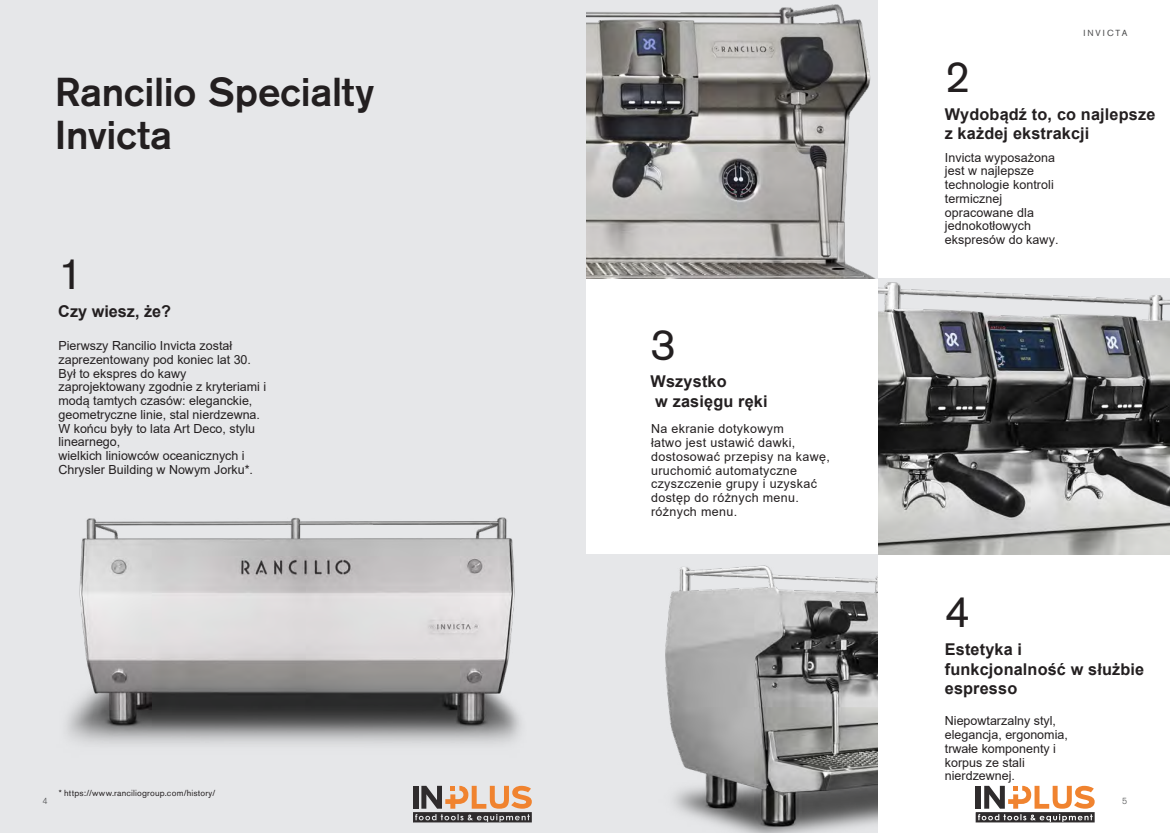
<style>
.page{position:relative;width:1170px;height:833px;background:#fff}
.page>*{position:absolute;margin:0;border:0;box-sizing:border-box;transform-origin:0 0}
.t1{font:43.75px "Akzidenz Grotesk BQ";color:#231f20}
.t2{font:500 40px "Akzidenz Grotesk BQ";letter-spacing:-.005em;color:#231f20}
.sottotitolo{font:700 16.25px/19.5px "Arial";letter-spacing:.01em;color:#231f20}
.testo_corrente{font:700 16.25px/19.5px "Arial";letter-spacing:.01em;color:#231f20}
.testo_corrente-2{font:12.5px/13.8px "Arial";color:#231f20}
.testo_corrente-3{font:12.5px/13.8px "Arial";letter-spacing:.025em;color:#231f20}
.sottotitolo-2{font:12.5px/13.8px "Arial";color:#231f20}
.t3{font:8.75px "Akzidenz Grotesk BQ";letter-spacing:.02em;color:#231f20}
.t4{font:8.75px "Akzidenz Grotesk BQ";letter-spacing:.23em;color:#4b4c4d}
.Details{font:300 8.75px "Akzidenz Grotesk BQ";color:#4b4c4d}
</style>
<div class="page">
<div style="left:585px;top:555px;width:292px;height:278px;background:#e6e7e9"></div>
<img style="left:585px;top:0;width:292px;height:278px">
<img style="left:665px;top:565px;width:212px;height:268px">
<div style="left:0;top:0;width:585px;height:833px;background:#e6e7e9"></div>
<img style="left:67px;top:517px;width:454px;height:227px">
<img style="left:878px;top:278px;width:291px;height:277px">
<svg style="left:413px;top:786px;width:119px;height:36px"></svg>
<svg style="left:975px;top:786px;width:119px;height:36px"></svg>
<p class="t2" style="left:55px;top:67px;width:321px">Rancilio Specialty</p>
<p class="t2" style="left:55px;top:110px;width:119px">Invicta</p>
<p class="t1" style="left:58px;top:247px;width:27px">1</p>
<p class="sottotitolo" style="left:58px;top:301px;width:114px">Czy wiesz, że?</p>
<p class="testo_corrente-2" style="left:58px;top:339px;width:209px">Pierwszy Rancilio Invicta został zaprezentowany pod koniec lat 30.<br>Był to ekspres do kawy zaprojektowany zgodnie z kryteriami i modą tamtych czasów: eleganckie, geometryczne linie, stal nierdzewna.<br>W końcu były to lata Art Deco, stylu linearnego,<br>wielkich liniowców oceanicznych i<br>Chrysler Building w Nowym Jorku*.</p>
<p class="t1" style="left:650px;top:318px;width:27px">3</p>
<p class="testo_corrente" style="left:650px;top:372px;width:118px">Wszystko<br>w zasięgu ręki</p>
<p class="testo_corrente-3" style="left:651px;top:422px;width:180px">Na ekranie dotykowym<br>łatwo jest ustawić dawki, dostosować przepisy na kawę, uruchomić automatyczne czyszczenie grupy i uzyskać dostęp do różnych menu. różnych menu.</p>
<p class="t4" style="left:1083px;top:28px;width:46px">INVICTA</p>
<p class="t1" style="left:944px;top:51px;width:27px">2</p>
<p class="sottotitolo" style="left:944px;top:105px;width:212px">Wydobądź to, co najlepsze z każdej ekstrakcji</p>
<p class="testo_corrente-2" style="left:944px;top:150px;width:115px">Invicta wyposażona jest w najlepsze technologie kontroli termicznej opracowane dla jednokotłowych ekspresów do kawy.</p>
<p class="t1" style="left:944px;top:586px;width:27px">4</p>
<p class="sottotitolo" style="left:944px;top:640px;width:201px">Estetyka i funkcjonalność w służbie espresso</p>
<p class="sottotitolo-2" style="left:944px;top:714px;width:124px">Niepowtarzalny styl, elegancja, ergonomia, trwałe komponenty i korpus ze stali nierdzewnej.</p>
<p class="t3" style="left:59px;top:787px;width:158px">* https://www.ranciliogroup.com/history/</p>
<p class="Details" style="left:43px;top:796px;width:7px">4</p>
<p class="Details" style="left:1121px;top:796px;width:7px">5</p>
</div>
